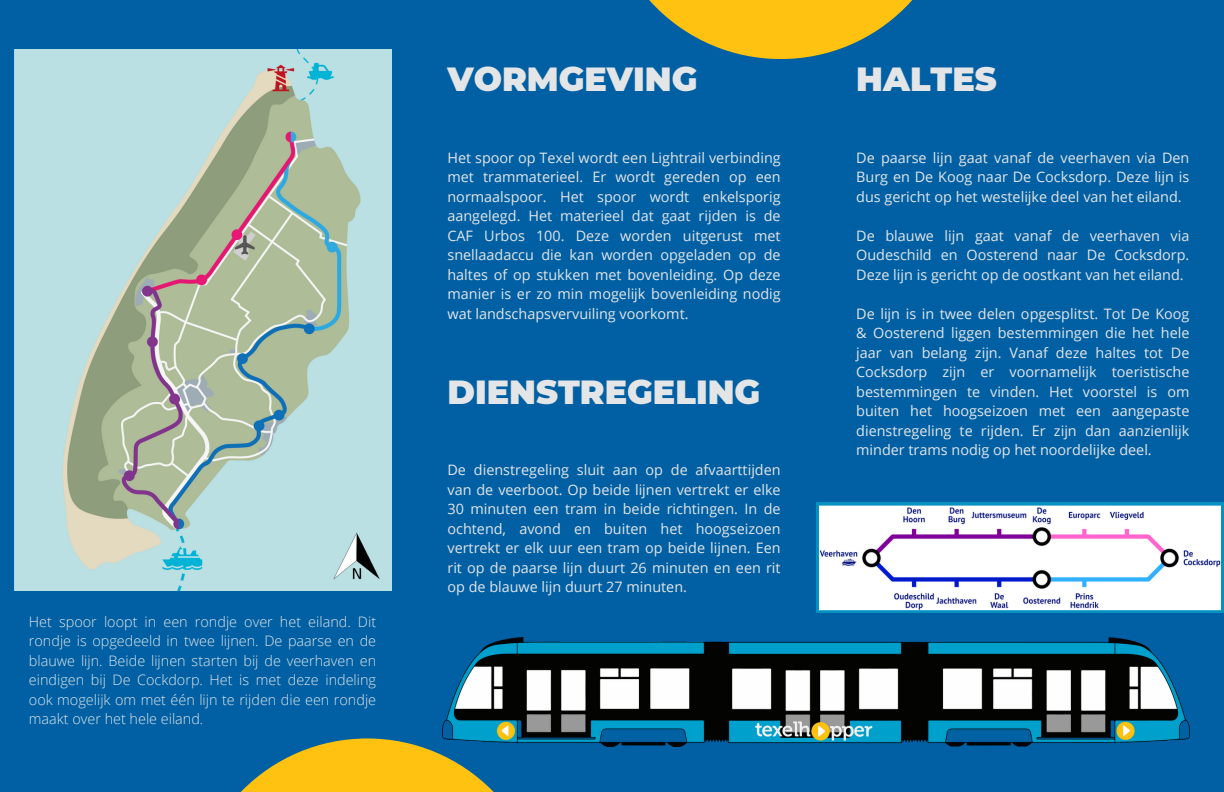
<style>
.page{position:relative;width:1224px;height:792px;background:#0060a3}
.page>*{position:absolute;margin:0;border:0;box-sizing:border-box;transform-origin:0 0}
.t1{font:900 33.4px "Montserrat";color:#e4e5e7}
.t2{font:14.4px/19.5px "Open Sans";color:#e4e5e7;text-align:justify}
.t3{font:300 14.4px/19.5px "Open Sans";color:#e4e5e7;text-align:justify}
</style>
<div class="page">
<svg style="left:241px;top:738px;width:253px;height:54px;fill:#ffc210"></svg>
<svg style="left:649px;top:0;width:264px;height:59px;fill:#ffc210"></svg>
<img style="left:15px;top:49px;width:376px;height:542px">
<img style="left:443px;top:638px;width:747px;height:109px">
<svg style="left:816px;top:503px;width:408px;height:110px;background:#dae1ef"></svg>
<p class="t3" style="left:29px;top:611px;width:349px">Het spoor loopt in een rondje over het eiland. Dit rondje is opgedeeld in twee lijnen. De paarse en de blauwe lijn. Beide lijnen starten bij de veerhaven en eindigen bij De Cockdorp. Het is met deze indeling ook mogelijk om met één lijn te rijden die een rondje maakt over het hele eiland.</p>
<p class="t1" style="left:447px;top:58px;width:252px">VORMGEVING</p>
<p class="t2" style="left:447px;top:147px;width:335px">Het spoor op Texel wordt een Lightrail verbinding met trammaterieel. Er wordt gereden op een normaalspoor. Het spoor wordt enkelsporig aangelegd. Het materieel dat gaat rijden is de CAF Urbos 100. Deze worden uitgerust met snellaadaccu die kan worden opgeladen op de haltes of op stukken met bovenleiding. Op deze manier is er zo min mogelijk bovenleiding nodig wat landschapsvervuiling voorkomt.</p>
<p class="t1" style="left:447px;top:371px;width:314px">DIENSTREGELING</p>
<p class="t2" style="left:447px;top:460px;width:335px">De dienstregeling sluit aan op de afvaarttijden van de veerboot. Op beide lijnen vertrekt er elke 30 minuten een tram in beide richtingen. In de ochtend, avond en buiten het hoogseizoen vertrekt er elk uur een tram op beide lijnen. Een rit op de paarse lijn duurt 26 minuten en een rit op de blauwe lijn duurt 27 minuten.</p>
<p class="t1" style="left:856px;top:58px;width:142px">HALTES</p>
<p class="t2" style="left:856px;top:147px;width:335px">De paarse lijn gaat vanaf de veerhaven via Den Burg en De Koog naar De Cocksdorp. Deze lijn is dus gericht op het westelijke deel van het eiland.</p>
<p class="t2" style="left:856px;top:225px;width:335px">De blauwe lijn gaat vanaf de veerhaven via Oudeschild en Oosterend naar De Cocksdorp.<br>Deze lijn is gericht op de oostkant van het eiland.</p>
<p class="t2" style="left:856px;top:303px;width:335px">De lijn is in twee delen opgesplitst. Tot De Koog &amp; Oosterend liggen bestemmingen die het hele jaar van belang zijn. Vanaf deze haltes tot De Cocksdorp zijn er voornamelijk toeristische bestemmingen te vinden. Het voorstel is om buiten het hoogseizoen met een aangepaste dienstregeling te rijden. Er zijn dan aanzienlijk minder trams nodig op het noordelijke deel.</p>
</div>
